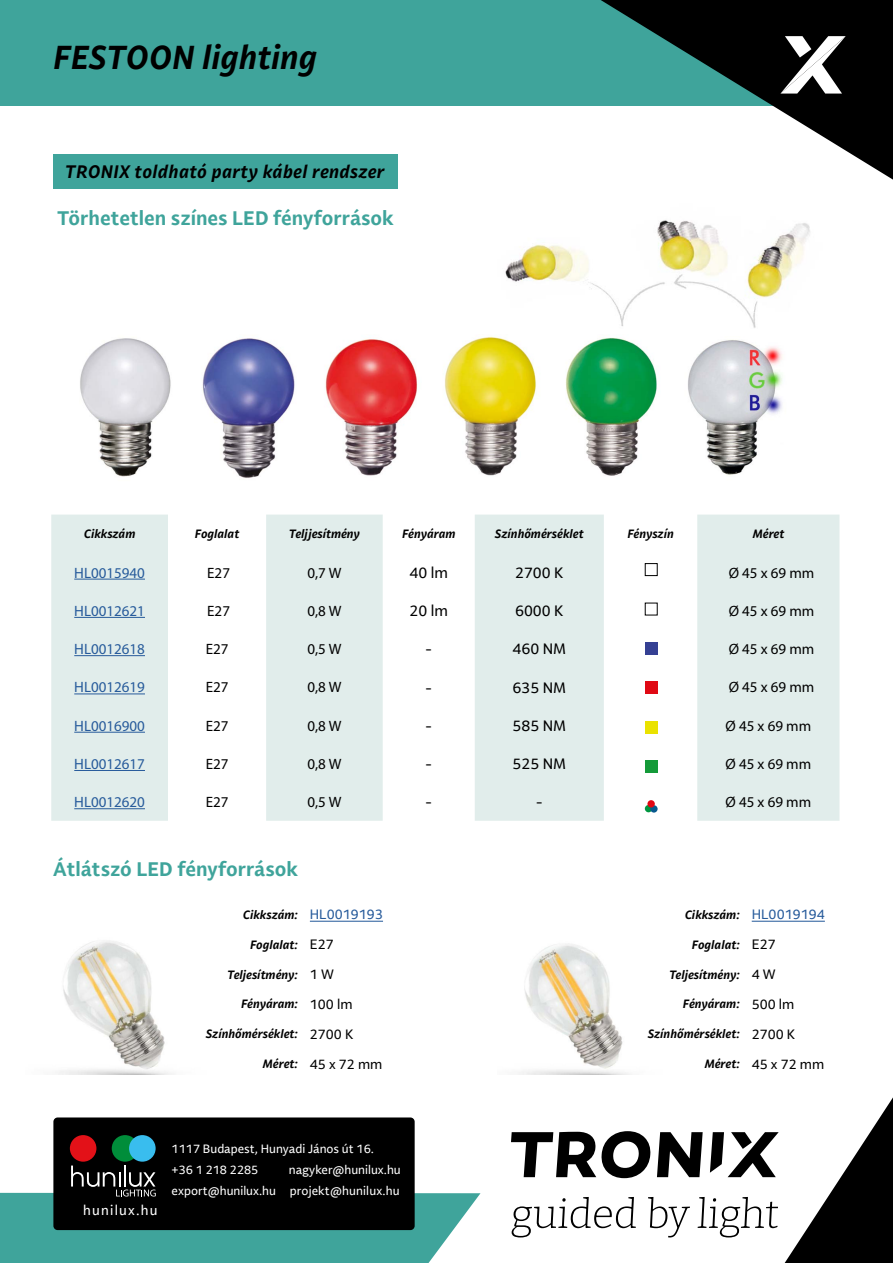
<style>
.page{position:relative;width:893px;height:1263px;background:#fff}
.page>*{position:absolute;margin:0;border:0;box-sizing:border-box;transform-origin:0 0}
.t1{font:italic 700 33px "Lemance";color:#000}
.t2{font:700 19.5px "Lemance";color:#3fa49b}
.t3{font:italic 700 18px "Lemance";letter-spacing:.02em;color:#000}
.t4{font:15px "Myriad Pro";color:#000}
.t5{font:15px "Myriad Pro";color:#275b9b}
.t6{font:15px "Lemance";color:#000}
.t7{font:13.5px "Lemance";color:#000}
.t8{font:13.5px "Lemance";letter-spacing:.09em;color:#fff}
.t9{font:italic 700 12px "Lemance";color:#000}
.t10{font:12px/21px "Lemance";color:#fff}
.s1{font-weight:400;font-style:normal;font-size:13.5px;color:#275b9b}
.s2{font-weight:400;font-style:normal;font-size:13.5px}
.s3{font-weight:700;font-style:italic;font-size:12px}
</style>
<div class="page">
<div style="left:0;top:0;width:893px;height:106px;background:#3fa49b"></div>
<svg style="left:601px;top:0;width:292px;height:180px"></svg>
<svg style="left:780px;top:36px;width:66px;height:58px;background:#6f6f6f"></svg>
<svg style="left:511px;top:1097px;width:382px;height:166px"></svg>
<div style="left:54px;top:154px;width:344px;height:35px;background:#3fa49b"></div>
<img style="left:202px;top:338px;width:93px;height:140px">
<img style="left:566px;top:337px;width:91px;height:139px">
<img style="left:325px;top:339px;width:93px;height:137px">
<img style="left:80px;top:338px;width:91px;height:139px">
<img style="left:444px;top:336px;width:93px;height:140px">
<img style="left:688px;top:340px;width:94px;height:135px">
<img style="left:505px;top:220px;width:305px;height:108px">
<svg style="left:51px;top:515px;width:788px;height:306px;fill:#e1edeb"></svg>
<hr style="left:74px;top:579px;width:71px;height:1px;background:#275b9b">
<hr style="left:74px;top:617px;width:71px;height:1px;background:#275b9b">
<hr style="left:74px;top:655px;width:71px;height:1px;background:#275b9b">
<hr style="left:74px;top:693px;width:71px;height:1px;background:#275b9b">
<hr style="left:74px;top:732px;width:71px;height:1px;background:#275b9b">
<hr style="left:74px;top:770px;width:71px;height:1px;background:#275b9b">
<hr style="left:74px;top:808px;width:71px;height:1px;background:#275b9b">
<div style="left:645px;top:563px;width:13px;height:13px;border:1px solid #000"></div>
<div style="left:645px;top:642px;width:12px;height:12px;background:#354093"></div>
<div style="left:645px;top:682px;width:12px;height:12px;background:#e00914"></div>
<div style="left:645px;top:721px;width:12px;height:12px;background:#eae200"></div>
<div style="left:645px;top:761px;width:12px;height:12px;background:#149a39"></div>
<div style="left:645px;top:805px;width:7px;height:7px;background:#009641;border-radius:50%"></div>
<svg style="left:650px;top:805px;width:8px;height:8px"></svg>
<div style="left:647px;top:800px;width:8px;height:7px;background:#e30613;border-radius:50%"></div>
<img style="left:58px;top:940px;width:114px;height:134px">
<img style="left:519px;top:943px;width:109px;height:131px">
<hr style="left:752px;top:921px;width:73px;height:1px;background:#275b9b">
<hr style="left:310px;top:921px;width:73px;height:1px;background:#275b9b">
<div style="left:53px;top:1117px;width:362px;height:113px;background:#000;border-radius:4px"></div>
<div style="left:112px;top:1135px;width:26px;height:27px;background:#008d3a;border-radius:50%"></div>
<div style="left:129px;top:1135px;width:27px;height:27px;background:#39bdee;border-radius:50%"></div>
<div style="left:70px;top:1135px;width:26px;height:27px;background:#e31118;border-radius:50%"></div>
<svg style="left:0;top:1165px;width:480px;height:98px"></svg>
<h1 class="t1" style="left:53px;top:34px;width:265px">FESTOON lighting</h1>
<h3 class="t3" style="left:65px;top:159px;width:321px">TRONIX toldható party kábel rendszer</h3>
<h2 class="t2" style="left:57px;top:205px;width:338px">Törhetetlen színes LED fényforrások</h2>
<p class="t9" style="left:84px;top:526px;width:53px">Cikkszám</p>
<p class="t9" style="left:195px;top:526px;width:46px">Foglalat</p>
<p class="t9" style="left:289px;top:526px;width:73px">Teljjesítmény</p>
<p class="t9" style="left:402px;top:526px;width:55px">Fényáram</p>
<p class="t9" style="left:495px;top:526px;width:90px">Színhőmérséklet</p>
<p class="t9" style="left:627px;top:526px;width:48px">Fényszín</p>
<p class="t9" style="left:752px;top:526px;width:33px">Méret</p>
<p class="t5" style="left:74px;top:563px;width:72px">HL0015940</p>
<p class="t4" style="left:207px;top:563px;width:24px">E27</p>
<p class="t4" style="left:308px;top:563px;width:35px">0,7 W</p>
<p class="t6" style="left:409px;top:562px;width:40px">40 lm</p>
<p class="t6" style="left:515px;top:562px;width:50px">2700 K</p>
<p class="t4" style="left:729px;top:563px;width:87px">Ø 45 x 69 mm</p>
<p class="t5" style="left:74px;top:602px;width:72px">HL0012621</p>
<p class="t4" style="left:207px;top:602px;width:24px">E27</p>
<p class="t4" style="left:308px;top:602px;width:35px">0,8 W</p>
<p class="t6" style="left:409px;top:601px;width:40px">20 lm</p>
<p class="t6" style="left:515px;top:601px;width:50px">6000 K</p>
<p class="t4" style="left:729px;top:602px;width:87px">Ø 45 x 69 mm</p>
<p class="t5" style="left:74px;top:640px;width:72px">HL0012618</p>
<p class="t4" style="left:206px;top:640px;width:24px">E27</p>
<p class="t4" style="left:308px;top:640px;width:35px">0,5 W</p>
<p class="t6" style="left:425px;top:639px;width:9px">-</p>
<p class="t6" style="left:512px;top:639px;width:55px">460 NM</p>
<p class="t4" style="left:729px;top:640px;width:87px">Ø 45 x 69 mm</p>
<p class="t5" style="left:74px;top:678px;width:72px">HL0012619</p>
<p class="t4" style="left:206px;top:678px;width:24px">E27</p>
<p class="t4" style="left:308px;top:678px;width:35px">0,8 W</p>
<p class="t6" style="left:425px;top:677px;width:9px">-</p>
<p class="t6" style="left:512px;top:677px;width:55px">635 NM</p>
<p class="t4" style="left:729px;top:678px;width:87px">Ø 45 x 69 mm</p>
<p class="t5" style="left:74px;top:716px;width:72px">HL0016900</p>
<p class="t4" style="left:206px;top:716px;width:24px">E27</p>
<p class="t4" style="left:308px;top:716px;width:35px">0,8 W</p>
<p class="t6" style="left:425px;top:716px;width:9px">-</p>
<p class="t6" style="left:512px;top:716px;width:55px">585 NM</p>
<p class="t4" style="left:725px;top:716px;width:87px">Ø 45 x 69 mm</p>
<p class="t5" style="left:74px;top:755px;width:72px">HL0012617</p>
<p class="t4" style="left:206px;top:755px;width:24px">E27</p>
<p class="t4" style="left:308px;top:755px;width:35px">0,8 W</p>
<p class="t6" style="left:425px;top:754px;width:9px">-</p>
<p class="t6" style="left:512px;top:754px;width:55px">525 NM</p>
<p class="t4" style="left:725px;top:755px;width:87px">Ø 45 x 69 mm</p>
<p class="t5" style="left:74px;top:793px;width:72px">HL0012620</p>
<p class="t4" style="left:206px;top:793px;width:24px">E27</p>
<p class="t4" style="left:308px;top:793px;width:35px">0,5 W</p>
<p class="t6" style="left:425px;top:792px;width:9px">-</p>
<p class="t6" style="left:536px;top:792px;width:9px">-</p>
<p class="t4" style="left:725px;top:793px;width:87px">Ø 45 x 69 mm</p>
<h2 class="t2" style="left:53px;top:856px;width:246px">Átlátszó LED fényforrások</h2>
<p class="t9" style="left:243px;top:906px;width:142px">Cikkszám: <span class="s1">HL0019193</span></p>
<p class="t9" style="left:250px;top:936px;width:85px">Foglalat: <span class="s2">E27</span></p>
<p class="t9" style="left:227px;top:966px;width:108px">Teljesítmény: <span class="s2">1 W</span></p>
<p class="t9" style="left:241px;top:996px;width:113px">Fényáram: <span class="s2">100 lm</span></p>
<p class="t9" style="left:206px;top:1026px;width:149px">Színhőmérséklet: <span class="s2">2700 K</span></p>
<p class="t7" style="left:263px;top:1055px;width:121px"><span class="s3">Méret:</span> 45 x 72 mm</p>
<p class="t8" style="left:83px;top:1201px;width:76px">hunilux.hu</p>
<p class="t10" style="left:172px;top:1138px;width:204px">1117 Budapest, Hunyadi János út 16. +36 1 218 2285</p>
<p class="t10" style="left:172px;top:1159px;width:231px;text-align:right">nagyker@hunilux.hu<br>export@hunilux.hu projekt@hunilux.hu</p>
<p class="t9" style="left:685px;top:906px;width:142px">Cikkszám: <span class="s1">HL0019194</span></p>
<p class="t9" style="left:692px;top:936px;width:85px">Foglalat: <span class="s2">E27</span></p>
<p class="t9" style="left:669px;top:966px;width:108px">Teljesítmény: <span class="s2">4 W</span></p>
<p class="t9" style="left:683px;top:996px;width:113px">Fényáram: <span class="s2">500 lm</span></p>
<p class="t9" style="left:648px;top:1026px;width:149px">Színhőmérséklet: <span class="s2">2700 K</span></p>
<p class="t7" style="left:704px;top:1055px;width:121px"><span class="s3">Méret:</span> 45 x 72 mm</p>
</div>
